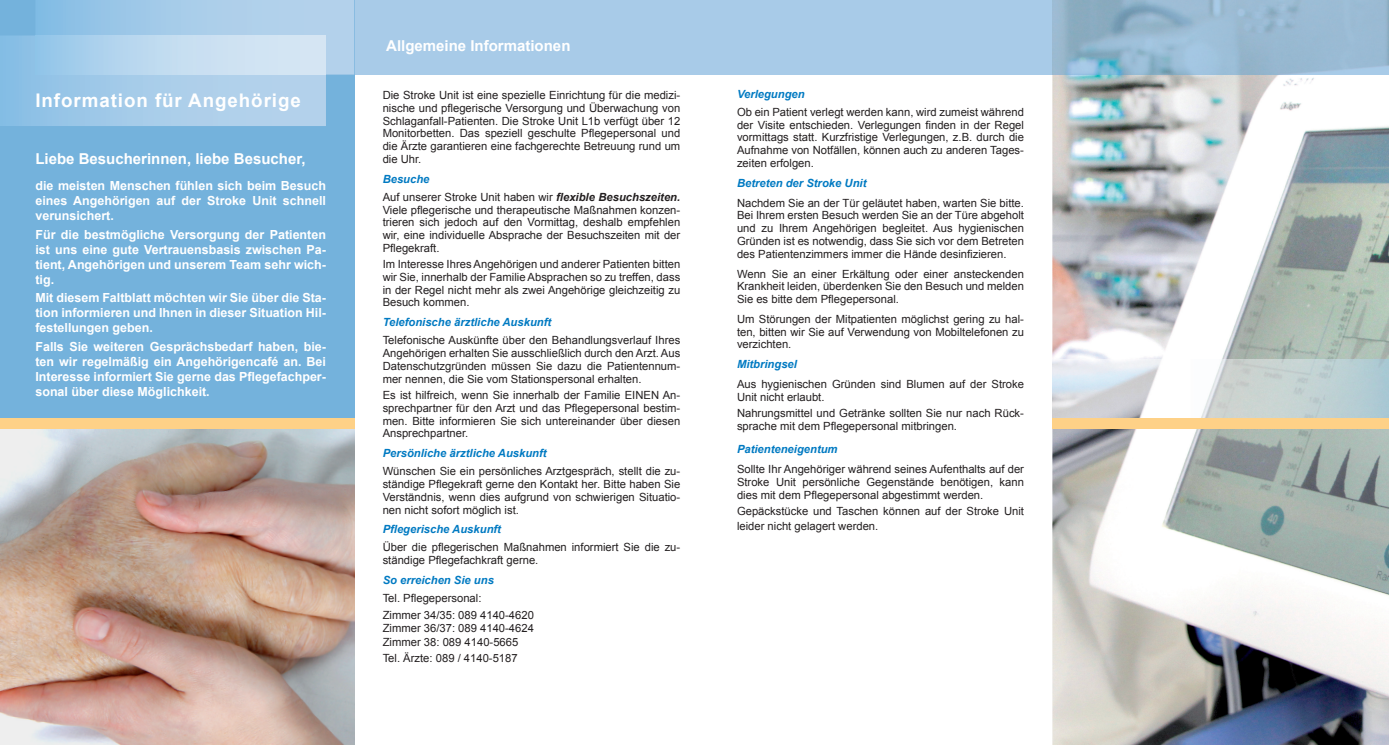
<style>
.page{position:relative;width:1389px;height:745px;background:#fff}
.page>*{position:absolute;margin:0;border:0;box-sizing:border-box;transform-origin:0 0}
.t1{font:700 18.75px "Arial";letter-spacing:.05em;color:#fff}
.t2{font:700 15px "Arial";color:#fff}
.t3{font:700 12.5px/15px "Arial";color:#fff;text-align:justify}
.t4{font:11.25px/12.8px "Arial";color:#231f20;text-align:justify}
.t5{font:italic 700 11.25px "Arial";color:#007ac2}
.s1{font-weight:700;font-style:italic;color:#007ac2}
.s2{font-weight:700;font-style:italic}
</style>
<div class="page">
<img style="left:0;top:428px;width:354px;height:316px">
<img style="left:1052px;top:0;width:337px;height:744px">
<div style="left:354px;top:0;width:698px;height:75px;background:#a8cbe8"></div>
<div style="left:0;top:0;width:354px;height:424px;background:#74b2dc"></div>
<svg style="left:0;top:0;width:354px;height:126px;background:#9fc8e7"></svg>
<img style="left:35px;top:35px;width:291px;height:40px">
<div style="left:0;top:418px;width:354px;height:10px;background:#fed187"></div>
<img style="left:1052px;top:359px;width:337px;height:59px">
<div style="left:1052px;top:418px;width:337px;height:10px;background:#fed187"></div>
<h1 class="t1" style="left:35px;top:88px;width:267px">Information für Angehörige</h1>
<h2 class="t2" style="left:35px;top:149px;width:272px">Liebe Besucherinnen, liebe Besucher,</h2>
<p class="t3" style="left:35px;top:178px;width:292px">die meisten Menschen fühlen sich beim Besuch eines Angehörigen auf der Stroke Unit schnell verunsichert.</p>
<p class="t3" style="left:35px;top:227px;width:292px">Für die bestmögliche Versorgung der Patienten ist uns eine gute Vertrauensbasis zwischen Pa&shy;tient, Angehörigen und unserem Team sehr wich&shy;tig.</p>
<p class="t3" style="left:35px;top:290px;width:292px">Mit diesem Faltblatt möchten wir Sie über die Sta&shy;tion informieren und Ihnen in dieser Situation Hil&shy;festellungen geben.</p>
<p class="t3" style="left:35px;top:339px;width:292px">Falls Sie weiteren Gesprächsbedarf haben, bie&shy;ten wir regelmäßig ein Angehörigencafé an. Bei Interesse informiert Sie gerne das Pflegefachper&shy;sonal über diese Möglichkeit.</p>
<h2 class="t2" style="left:386px;top:36px;width:186px">Allgemeine Informationen</h2>
<p class="t4" style="left:383px;top:89px;width:299px">Die Stroke Unit ist eine spezielle Einrichtung für die medizi&shy;nische und pflegerische Versorgung und Überwachung von Schlaganfall-Patienten. Die Stroke Unit L1b verfügt über 12<br>Monitorbetten. Das speziell geschulte Pflegepersonal und die Ärzte garantieren eine fachgerechte Betreuung rund um die Uhr.</p>
<p class="t4" style="left:383px;top:170px;width:299px;line-height:18.1px"><span class="s1">Besuche<br></span>Auf unserer Stroke Unit haben wir <span class="s2">flexible Besuchszeiten.</span></p>
<p class="t4" style="left:383px;top:203px;width:299px">Viele pflegerische und therapeutische Maßnahmen konzen&shy;trieren sich jedoch auf den Vormittag, deshalb empfehlen wir, eine individuelle Absprache der Besuchszeiten mit der Pflegekraft.</p>
<p class="t4" style="left:383px;top:258px;width:299px">Im Interesse Ihres Angehörigen und anderer Patienten bitten wir Sie, innerhalb der Familie Absprachen so zu treffen, dass in der Regel nicht mehr als zwei Angehörige gleichzeitig zu Besuch kommen.</p>
<p class="t5" style="left:383px;top:314px;width:170px">Telefonische ärztliche Auskunft</p>
<p class="t4" style="left:383px;top:334px;width:299px">Telefonische Auskünfte über den Behandlungsverlauf Ihres Angehörigen erhalten Sie ausschließlich durch den Arzt. Aus Datenschutzgründen müssen Sie dazu die Patientennum&shy;mer nennen, die Sie vom Stationspersonal erhalten.</p>
<p class="t4" style="left:383px;top:388px;width:299px">Es ist hilfreich, wenn Sie innerhalb der Familie EINEN An&shy;sprechpartner für den Arzt und das Pflegepersonal bestim&shy;men. Bitte informieren Sie sich untereinander über diesen Ansprechpartner.</p>
<p class="t5" style="left:383px;top:445px;width:165px">Persönliche ärztliche Auskunft</p>
<p class="t4" style="left:383px;top:464px;width:299px">Wünschen Sie ein persönliches Arztgespräch, stellt die zu&shy;ständige Pflegekraft gerne den Kontakt her. Bitte haben Sie Verständnis, wenn dies aufgrund von schwierigen Situatio&shy;nen nicht sofort möglich ist.</p>
<p class="t5" style="left:383px;top:521px;width:120px">Pflegerische Auskunft</p>
<p class="t4" style="left:383px;top:541px;width:299px">Über die pflegerischen Maßnahmen informiert Sie die zu&shy;ständige Pflegefachkraft gerne.</p>
<p class="t5" style="left:383px;top:572px;width:113px">So erreichen Sie uns</p>
<p class="t4" style="left:383px;top:590px;width:153px;line-height:16.2px">Tel. Pflegepersonal:<br>Zimmer 34/35: 089 4140-4620</p>
<p class="t4" style="left:383px;top:621px;width:153px;line-height:13.5px">Zimmer 36/37: 089 4140-4624<br>Zimmer 38: 089 4140-5665</p>
<p class="t4" style="left:383px;top:651px;width:137px">Tel. Ärzte: 089 / 4140-5187</p>
<p class="t5" style="left:737px;top:86px;width:69px">Verlegungen</p>
<p class="t4" style="left:737px;top:106px;width:289px">Ob ein Patient verlegt werden kann, wird zumeist während der Visite entschieden. Verlegungen finden in der Regel vormittags statt. Kurzfristige Verlegungen, z.B. durch die Aufnahme von Notfällen, können auch zu anderen Tages&shy;zeiten erfolgen.</p>
<p class="t5" style="left:737px;top:175px;width:131px">Betreten der Stroke Unit</p>
<p class="t4" style="left:737px;top:196px;width:289px">Nachdem Sie an der Tür geläutet haben, warten Sie bitte.<br>Bei Ihrem ersten Besuch werden Sie an der Türe abgeholt und zu Ihrem Angehörigen begleitet. Aus hygienischen Gründen ist es notwendig, dass Sie sich vor dem Betreten des Patientenzimmers immer die Hände desinfizieren.</p>
<p class="t4" style="left:737px;top:267px;width:288px">Wenn Sie an einer Erkältung oder einer ansteckenden Krankheit leiden, überdenken Sie den Besuch und melden Sie es bitte dem Pflegepersonal.</p>
<p class="t4" style="left:737px;top:312px;width:289px">Um Störungen der Mitpatienten möglichst gering zu hal&shy;ten, bitten wir Sie auf Verwendung von Mobiltelefonen zu verzichten.</p>
<p class="t5" style="left:737px;top:356px;width:62px">Mitbringsel</p>
<p class="t4" style="left:737px;top:378px;width:288px">Aus hygienischen Gründen sind Blumen auf der Stroke<br>Unit nicht erlaubt.</p>
<p class="t4" style="left:737px;top:407px;width:288px">Nahrungsmittel und Getränke sollten Sie nur nach Rück&shy;sprache mit dem Pflegepersonal mitbringen.</p>
<p class="t5" style="left:737px;top:441px;width:102px">Patienteneigentum</p>
<p class="t4" style="left:737px;top:462px;width:289px">Sollte Ihr Angehöriger während seines Aufenthalts auf der Stroke Unit persönliche Gegenstände benötigen, kann dies mit dem Pflegepersonal abgestimmt werden.</p>
<p class="t4" style="left:737px;top:503px;width:289px;line-height:14.4px">Gepäckstücke und Taschen können auf der Stroke Unit leider nicht gelagert werden.</p>
</div>
